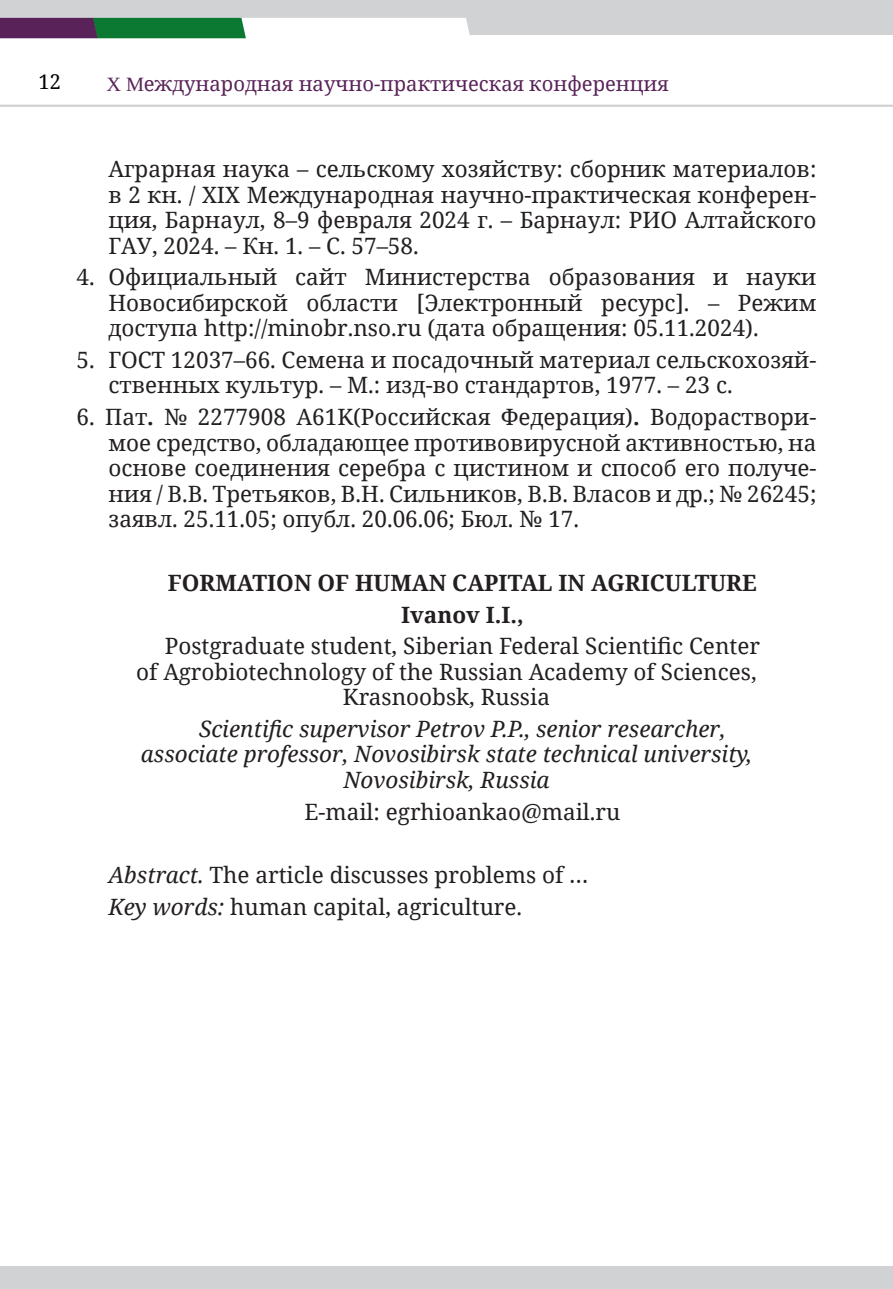
<style>
.page{position:relative;width:893px;height:1289px;background:#fff}
.page>*{position:absolute;margin:0;border:0;box-sizing:border-box;transform-origin:0 0}
.t1{font:22.5px/25.4px "Noto Serif";color:#231f20;text-align:justify}
.t2{font:italic 22.5px "Noto Serif";color:#231f20}
.t3{font:700 22.5px/31.7px "Noto Serif";color:#231f20;text-align:center}
.t4{font:20.25px "Noto Serif";color:#592359}
.t5{font:20.25px "Noto Serif";color:#000}
.s1{font-family:"Times"}
.s2{font-weight:700}
.s3{font-style:italic}
</style>
<div class="page">
<div style="left:0;top:0;width:893px;height:35px;background:#d1d2d4"></div>
<svg style="left:0;top:18px;width:470px;height:20px;background:#90a79c"></svg>
<div style="left:0;top:1266px;width:893px;height:22px;background:#d1d2d4"></div>
<hr style="left:0;top:105px;width:893px;height:2px;background:#d1d2d4">
<p class="t5" style="left:38px;top:68px;width:24px">12</p>
<p class="t4" style="left:107px;top:70px;width:564px"><span class="s1">X М</span>еждународная научно-практическая конференция</p>
<p class="t1" style="left:108px;top:155px;width:709px">Аграрная наука – сельскому хозяйству: сборник материалов: в 2 кн. / XIX Международная научно-практическая конферен&shy;ция, Барнаул, 8–9 февраля 2024 г. – Барнаул: РИО Алтайского ГАУ, 2024. – Кн. 1. – С. 57–58.</p>
<p class="t1" style="left:108px;top:264px;width:709px;text-indent:-32px">4. Официальный сайт Министерства образования и науки Новосибирской области [Электронный ресурс]. – Режим доступа http://minobr.nso.ru (дата обращения: 05.11.2024).</p>
<p class="t1" style="left:108px;top:346px;width:709px;text-indent:-32px">5. ГОСТ 12037–66. Семена и посадочный материал сельскохозяй&shy;ственных культур. – М.: изд-во стандартов, 1977. – 23 с.</p>
<p class="t1" style="left:108px;top:403px;width:709px;text-indent:-32px">6. Пат<span class="s2">.</span> № 2277908 A61K(Российская Федерация)<span class="s2">.</span> Водораствори&shy;мое средство, обладающее противовирусной активностью, на основе соединения серебра с цистином и способ его получе&shy;ния / В.В. Третьяков, В.Н. Сильников, В.В. Власов и др.; № 26245; заявл. 25.11.05; опубл. 20.06.06; Бюл. № 17.</p>
<p class="t3" style="left:168px;top:566px;width:590px">FORMATION OF HUMAN CAPITAL IN AGRICULTURE<br>Ivanov I.I.,</p>
<p class="t1" style="left:165px;top:632px;width:597px">Postgraduate student, Siberian Federal Scientific Center</p>
<p class="t1" style="left:136px;top:658px;width:622px">of Agrobiotechnology of the Russian Academy of Sciences,</p>
<p class="t1" style="left:343px;top:683px;width:209px">Krasnoobsk, Russia</p>
<p class="t2" style="left:199px;top:713px;width:528px">Scientific supervisor Petrov P.P., senior researcher,</p>
<p class="t2" style="left:141px;top:738px;width:613px">associate professor, Novosibirsk state technical university,</p>
<p class="t2" style="left:343px;top:764px;width:208px">Novosibirsk, Russia</p>
<p class="t1" style="left:304px;top:798px;width:317px">E-mail: egrhioankao@mail.ru</p>
<p class="t1" style="left:108px;top:858px;width:482px;line-height:31.7px"><span class="s3">Abstract.</span> The article discusses problems of …<br><span class="s3">Key words:</span> human capital, agriculture.</p>
</div>
